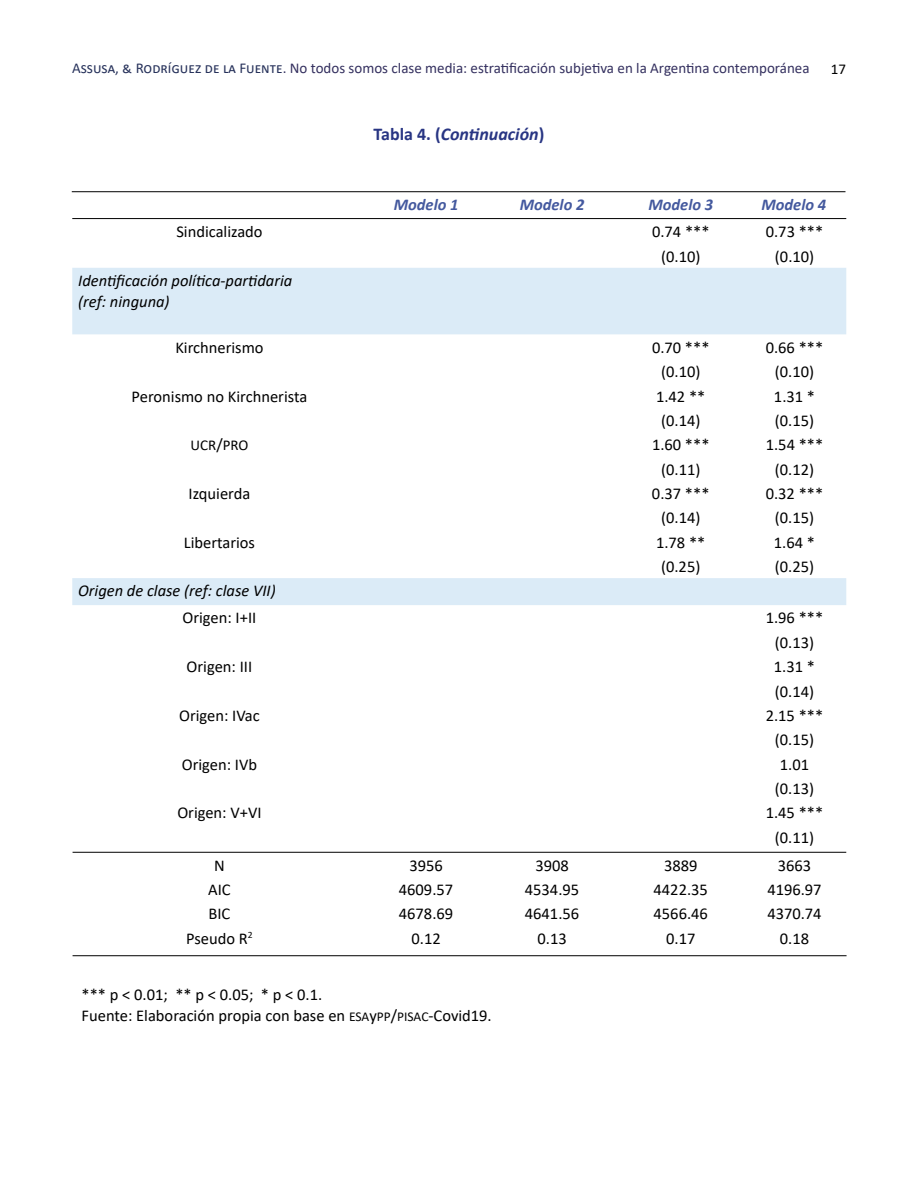
<style>
.page{position:relative;width:918px;height:1188px;background:#fff}
.page>*{position:absolute;margin:0;border:0;box-sizing:border-box;transform-origin:0 0}
.t1{font:italic 700 18px "Calibri";color:#283583}
.t2{font:16.5px/24.3px "Calibri";color:#000;text-align:center}
.t3{font:italic 16.5px/21px "Calibri";color:#000}
.t4{font:italic 700 16.5px "Calibri";color:#44599e}
.t5{font:italic 700 16.5px "Calibri";color:#44599f}
.t6{font:15px "Calibri";color:#34305f}
.t7{font:15px "Calibri";color:#000}
.s1{color:#27325b}
.s2{color:#32305f}
.s3{font-style:normal}
.s4{font-size:16.5px}
.s5{font-size:13.5px}
</style>
<div class="page">
<div style="left:72px;top:268px;width:774px;height:66px;background:#dbebf7"></div>
<div style="left:72px;top:578px;width:774px;height:27px;background:#dbebf7"></div>
<svg style="left:72px;top:219px;width:773px;height:1px"></svg>
<hr style="left:72px;top:218px;width:774px;height:1px;background:#000">
<hr style="left:72px;top:191px;width:773px;height:1px;background:#000">
<hr style="left:73px;top:955px;width:774px;height:1px;background:#000">
<hr style="left:73px;top:852px;width:773px;height:1px;background:#000">
<p class="t6" style="left:72px;top:58px;width:739px"><span class="s1">Assusa, &amp; Rodríguez de la Fuente</span><span class="s2">.</span> No todos somos clase media: estratificación subjetiva en la Argentina contemporánea</p>
<p class="t7" style="left:831px;top:59px;width:17px">17</p>
<p class="t1" style="left:374px;top:121px;width:172px"><span class="s3">Tabla 4. (</span>Continuación<span class="s3">)</span></p>
<p class="t4" style="left:394px;top:193px;width:66px">Modelo 1</p>
<p class="t5" style="left:520px;top:193px;width:66px">Modelo 2</p>
<p class="t4" style="left:648px;top:193px;width:66px">Modelo 3</p>
<p class="t4" style="left:761px;top:193px;width:66px">Modelo 4</p>
<p class="t2" style="left:176px;top:219px;width:88px">Sindicalizado</p>
<p class="t2" style="left:652px;top:219px;width:59px">0.74 ***</p>
<p class="t2" style="left:766px;top:219px;width:59px">0.73 ***</p>
<p class="t2" style="left:661px;top:244px;width:41px">(0.10)</p>
<p class="t2" style="left:775px;top:244px;width:41px">(0.10)</p>
<p class="t3" style="left:78px;top:269px;width:216px">Identificación política-partidaria (ref: ninguna)</p>
<p class="t2" style="left:175px;top:335px;width:90px">Kirchnerismo</p>
<p class="t2" style="left:652px;top:335px;width:59px">0.70 ***</p>
<p class="t2" style="left:766px;top:335px;width:59px">0.66 ***</p>
<p class="t2" style="left:661px;top:359px;width:41px">(0.10)</p>
<p class="t2" style="left:775px;top:359px;width:41px">(0.10)</p>
<p class="t2" style="left:132px;top:383px;width:177px">Peronismo no Kirchnerista</p>
<p class="t2" style="left:656px;top:383px;width:51px">1.42 **</p>
<p class="t2" style="left:774px;top:383px;width:43px">1.31 *</p>
<p class="t2" style="left:661px;top:408px;width:41px">(0.14)</p>
<p class="t2" style="left:775px;top:408px;width:41px">(0.15)</p>
<p class="t7" style="left:191px;top:435px;width:59px">UCR<span class="s4">/</span>PRO</p>
<p class="t2" style="left:652px;top:432px;width:59px">1.60 ***</p>
<p class="t2" style="left:766px;top:432px;width:59px">1.54 ***</p>
<p class="t2" style="left:661px;top:457px;width:41px">(0.11)</p>
<p class="t2" style="left:775px;top:457px;width:41px">(0.12)</p>
<p class="t2" style="left:189px;top:481px;width:63px">Izquierda</p>
<p class="t2" style="left:652px;top:481px;width:59px">0.37 ***</p>
<p class="t2" style="left:766px;top:481px;width:59px">0.32 ***</p>
<p class="t2" style="left:661px;top:505px;width:41px">(0.14)</p>
<p class="t2" style="left:775px;top:505px;width:41px">(0.15)</p>
<p class="t2" style="left:184px;top:530px;width:73px">Libertarios</p>
<p class="t2" style="left:656px;top:530px;width:51px">1.78 **</p>
<p class="t2" style="left:774px;top:530px;width:43px">1.64 *</p>
<p class="t2" style="left:661px;top:554px;width:41px">(0.25)</p>
<p class="t2" style="left:775px;top:554px;width:41px">(0.25)</p>
<p class="t3" style="left:78px;top:580px;width:199px">Origen de clase (ref: clase VII)</p>
<p class="t2" style="left:183px;top:605px;width:75px">Origen: I+II</p>
<p class="t2" style="left:766px;top:605px;width:59px">1.96 *** (0.13)</p>
<p class="t2" style="left:187px;top:654px;width:67px">Origen: III</p>
<p class="t2" style="left:774px;top:654px;width:43px;text-align:left">1.31 * (0.14)</p>
<p class="t2" style="left:179px;top:703px;width:82px">Origen: IVac</p>
<p class="t2" style="left:766px;top:703px;width:59px">2.15 *** (0.15)</p>
<p class="t2" style="left:182px;top:752px;width:77px">Origen: IVb</p>
<p class="t2" style="left:775px;top:752px;width:41px">1.01 (0.13)</p>
<p class="t2" style="left:177px;top:800px;width:86px">Origen: V+VI</p>
<p class="t2" style="left:766px;top:800px;width:59px">1.45 *** (0.11)</p>
<p class="t2" style="left:214px;top:853px;width:12px">N</p>
<p class="t2" style="left:409px;top:853px;width:35px">3956</p>
<p class="t2" style="left:535px;top:853px;width:35px">3908</p>
<p class="t2" style="left:664px;top:853px;width:35px">3889</p>
<p class="t2" style="left:778px;top:853px;width:35px">3663</p>
<p class="t2" style="left:208px;top:877px;width:24px">AIC</p>
<p class="t2" style="left:399px;top:877px;width:56px">4609.57</p>
<p class="t2" style="left:525px;top:877px;width:56px">4534.95</p>
<p class="t2" style="left:654px;top:877px;width:56px">4422.35</p>
<p class="t2" style="left:767px;top:877px;width:56px">4196.97</p>
<p class="t2" style="left:208px;top:901px;width:23px">BIC</p>
<p class="t2" style="left:399px;top:901px;width:56px">4678.69</p>
<p class="t2" style="left:525px;top:901px;width:56px">4641.56</p>
<p class="t2" style="left:654px;top:901px;width:56px">4566.46</p>
<p class="t2" style="left:767px;top:901px;width:56px">4370.74</p>
<p class="t2" style="left:186px;top:926px;width:68px">Pseudo R<sup>2</sup></p>
<p class="t2" style="left:412px;top:926px;width:31px">0.12</p>
<p class="t2" style="left:537px;top:926px;width:31px">0.13</p>
<p class="t2" style="left:666px;top:926px;width:31px">0.17</p>
<p class="t2" style="left:780px;top:926px;width:31px">0.18</p>
<p class="t2" style="left:81px;top:983px;width:412px;line-height:21px;text-align:left">*** p &lt; 0.01; ** p &lt; 0.05; * p &lt; 0.1.<br>Fuente: Elaboración propia con base en <span class="s5">ESA</span>y<span class="s5">PP</span>/<span class="s5">PISAC</span>-Covid19.</p>
</div>
